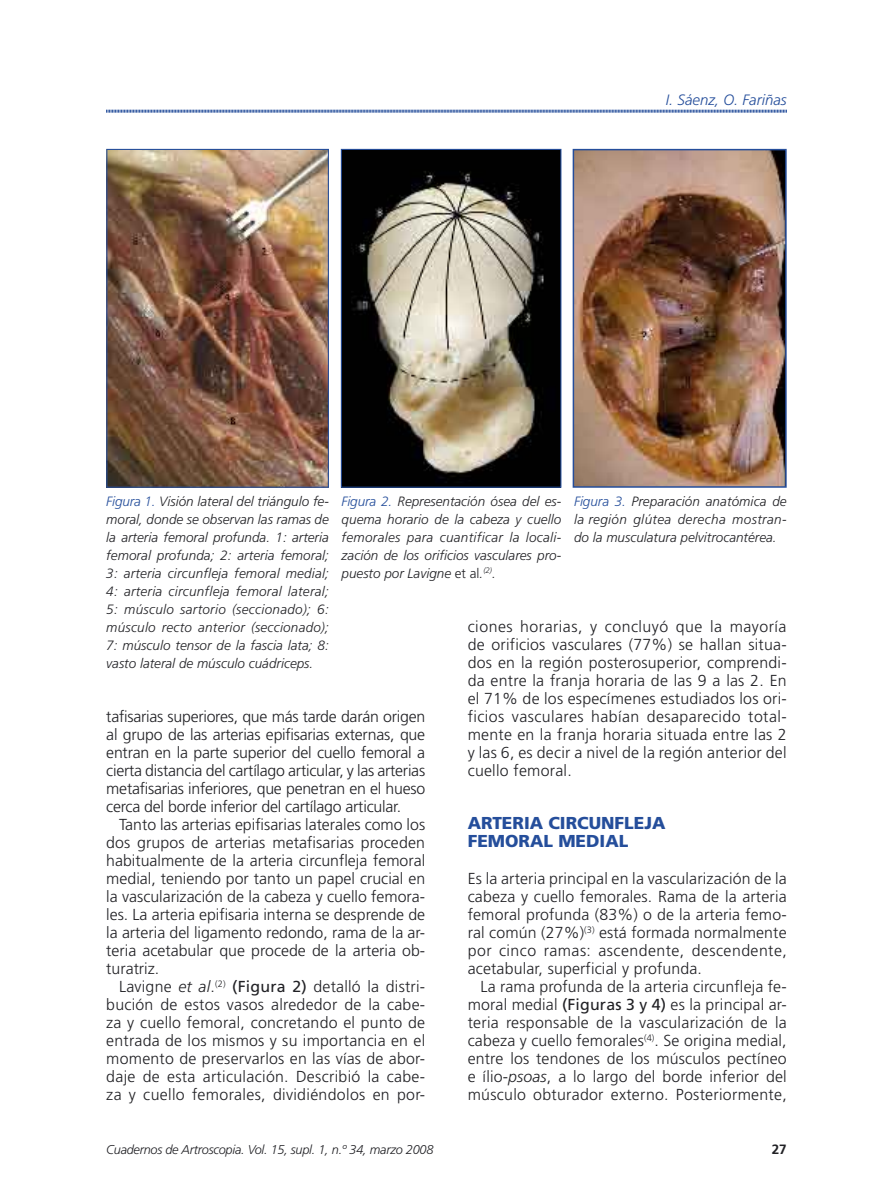
<style>
.page{position:relative;width:893px;height:1191px;background:#fff}
.page>*{position:absolute;margin:0;border:0;box-sizing:border-box;transform-origin:0 0}
.t1{font:900 17.25px/17.4px "Frutiger LT Std";color:#254e9b}
.t2{font:300 15.9px/18px "Frutiger LT Std";letter-spacing:.015em;color:#212125;text-align:justify}
.t3{font:italic 300 15px "Frutiger LT Std";color:#254e9b}
.t4{font:italic 300 13.5px/18px "Frutiger LT Std";color:#212125;text-align:justify}
.t5{font:700 13.5px "Frutiger LT Std";color:#212125}
.t6{font:italic 300 12.75px "Frutiger LT Std";letter-spacing:-.02em;color:#212125}
.s1{color:#254e9b}
.s2{font-style:normal}
.s3{font-style:italic}
.s4{font-weight:400}
</style>
<div class="page">
<svg style="left:106px;top:109px;width:681px;height:4px;background:#90a5cc"></svg>
<img style="left:108px;top:151px;width:219px;height:335px">
<div style="left:106px;top:149px;width:223px;height:339px;border:1px solid #254e9b"></div>
<img style="left:343px;top:151px;width:216px;height:335px">
<div style="left:341px;top:149px;width:220px;height:339px;border:1px solid #254e9b"></div>
<img style="left:575px;top:151px;width:210px;height:335px">
<div style="left:573px;top:149px;width:214px;height:339px;border:1px solid #254e9b"></div>
<p class="t3" style="left:666px;top:92px;width:122px">I. Sáenz, O. Fariñas</p>
<p class="t4" style="left:106px;top:492px;width:224px"><span class="s1">Figura 1.</span> Visión lateral del triángulo fe&shy;moral, donde se observan las ramas de la arteria femoral profunda. 1: arteria femoral profunda; 2: arteria femoral; 3: arteria circunfleja femoral medial; 4: arteria circunfleja femoral lateral; 5: músculo sartorio (seccionado); 6: músculo recto anterior (seccionado); 7: músculo tensor de la fascia lata; 8: vasto lateral de músculo cuádriceps.</p>
<p class="t4" style="left:342px;top:492px;width:221px"><span class="s1">Figura 2.</span> Representación ósea del es&shy;quema horario de la cabeza y cuello femorales para cuantificar la locali&shy;zación de los orificios vasculares pro&shy;puesto por Lavigne <span class="s2">et al</span>.<sup>(2)</sup>.</p>
<p class="t4" style="left:574px;top:492px;width:214px"><span class="s1">Figura 3.</span> Preparación anatómica de la región glútea derecha mostran&shy;do la musculatura pelvitrocantérea.</p>
<p class="t2" style="left:468px;top:617px;width:320px">ciones horarias, y concluyó que la mayoría de orificios vasculares (77%) se hallan situa&shy;dos en la región posterosuperior, comprendi&shy;da entre la franja horaria de las 9 a las 2. En el 71% de los especímenes estudiados los ori&shy;ficios vasculares habían desaparecido total&shy;mente en la franja horaria situada entre las 2 y las 6, es decir a nivel de la región anterior del cuello femoral.</p>
<p class="t2" style="left:106px;top:707px;width:320px">tafisarias superiores, que más tarde darán origen al grupo de las arterias epifisarias externas, que entran en la parte superior del cuello femoral a cierta distancia del cartílago articular, y las arterias metafisarias inferiores, que penetran en el hueso cerca del borde inferior del cartílago articular.</p>
<p class="t2" style="left:106px;top:815px;width:320px;text-indent:13px">Tanto las arterias epifisarias laterales como los dos grupos de arterias metafisarias proceden habitualmente de la arteria circunfleja femoral medial, teniendo por tanto un papel crucial en la vascularización de la cabeza y cuello femora&shy;les. La arteria epifisaria interna se desprende de la arteria del ligamento redondo, rama de la ar&shy;teria acetabular que procede de la arteria ob&shy;turatriz.</p>
<p class="t2" style="left:106px;top:977px;width:320px;text-indent:13px">Lavigne <span class="s3">et al</span>.<sup>(2)</sup> <span class="s4">(Figura 2)</span> detalló la distri&shy;bución de estos vasos alrededor de la cabe&shy;za y cuello femoral, concretando el punto de entrada de los mismos y su importancia en el momento de preservarlos en las vías de abor&shy;daje de esta articulación. Describió la cabe&shy;za y cuello femorales, dividiéndolos en por-</p>
<p class="t1" style="left:468px;top:814px;width:199px">ARTERIA CIRCUNFLEJA<br>FEMORAL MEDIAL</p>
<p class="t2" style="left:468px;top:869px;width:321px">Es la arteria principal en la vascularización de la cabeza y cuello femorales. Rama de la arteria femoral profunda (83%) o de la arteria femo&shy;ral común (27%)<sup>(3)</sup> está formada normalmente por cinco ramas: ascendente, descendente, acetabular, superficial y profunda.</p>
<p class="t2" style="left:468px;top:977px;width:321px;text-indent:13px">La rama profunda de la arteria circunfleja fe&shy;moral medial <span class="s4">(Figuras 3 y 4)</span> es la principal ar&shy;teria responsable de la vascularización de la cabeza y cuello femorales<sup>(4)</sup>. Se origina medial, entre los tendones de los músculos pectíneo e ílio-<span class="s3">psoas</span>, a lo largo del borde inferior del músculo obturador externo. Posteriormente,</p>
<p class="t6" style="left:106px;top:1142px;width:329px">Cuadernos de Artroscopia. Vol. 15, supl. 1, n.º 34, marzo 2008</p>
<p class="t5" style="left:772px;top:1141px;width:17px">27</p>
</div>
